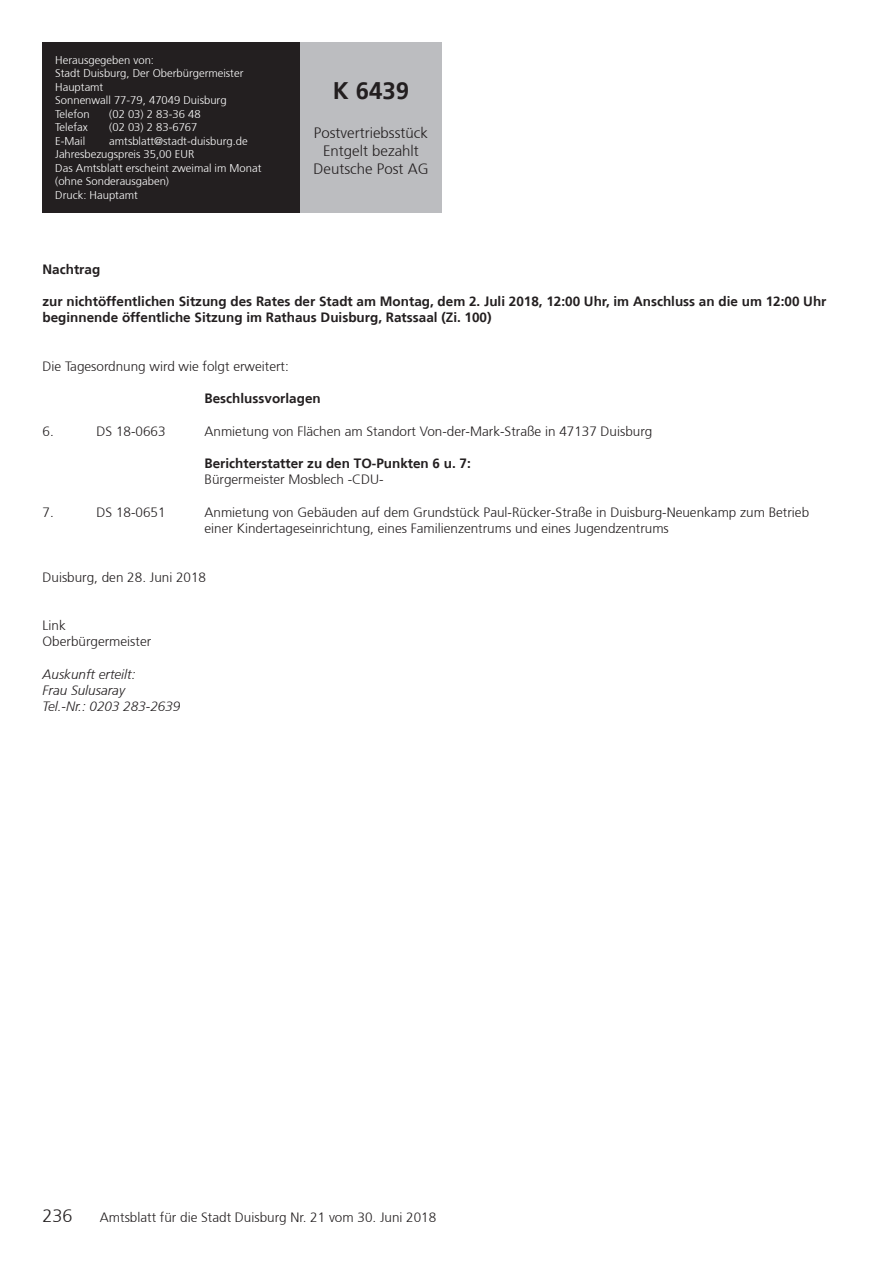
<style>
.page{position:relative;width:893px;height:1263px;background:#fff}
.page>*{position:absolute;margin:0;border:0;box-sizing:border-box;transform-origin:0 0}
.t1{font:700 24px "Frutiger 65";color:#231f20}
.t2{font:300 18px "Frutiger 45";color:#231f20}
.t3{font:300 15px "Frutiger 45";color:#231f20}
.Fließtext{font:300 13.5px/16.2px "Frutiger 45";color:#231f20}
.Fließtext-2{font:700 13.5px/16.2px "Frutiger 65";color:#231f20}
.Fließtext-3{font:italic 300 13.5px "Frutiger 46";color:#231f20}
.Fußzeile{font:300 13.5px "Frutiger 45";color:#231f20}
.t4{font:300 11.25px "Frutiger 45";color:#fff}
</style>
<div class="page">
<div style="left:43px;top:43px;width:399px;height:170px;background:#bcbdc0"></div>
<div style="left:43px;top:43px;width:257px;height:170px;background:#231f20"></div>
<p class="t4" style="left:55px;top:53px;width:100px">Herausgegeben von:</p>
<p class="t4" style="left:55px;top:67px;width:190px">Stadt Duisburg, Der Oberbürgermeister</p>
<p class="t4" style="left:55px;top:80px;width:50px">Hauptamt</p>
<p class="t4" style="left:55px;top:94px;width:173px">Sonnenwall 77-79, 47049 Duisburg</p>
<p class="t4" style="left:55px;top:107px;width:36px">Telefon</p>
<p class="t4" style="left:109px;top:107px;width:93px">(02 03) 2 83-36 48</p>
<p class="t4" style="left:55px;top:121px;width:34px">Telefax</p>
<p class="t4" style="left:109px;top:121px;width:90px">(02 03) 2 83-6767</p>
<p class="t4" style="left:55px;top:134px;width:31px">E-Mail</p>
<p class="t4" style="left:109px;top:134px;width:140px">amtsblatt@stadt-duisburg.de</p>
<p class="t4" style="left:55px;top:148px;width:141px">Jahresbezugspreis 35,00 EUR</p>
<p class="t4" style="left:55px;top:161px;width:208px">Das Amtsblatt erscheint zweimal im Monat</p>
<p class="t4" style="left:55px;top:175px;width:115px">(ohne Sonderausgaben)</p>
<p class="t4" style="left:55px;top:188px;width:84px">Druck: Hauptamt</p>
<p class="t1" style="left:333px;top:76px;width:78px">K 6439</p>
<p class="t3" style="left:314px;top:125px;width:116px">Postvertriebsstück</p>
<p class="t3" style="left:323px;top:143px;width:97px">Entgelt bezahlt</p>
<p class="t3" style="left:313px;top:161px;width:117px">Deutsche Post AG</p>
<p class="Fließtext-2" style="left:43px;top:261px;width:59px">Nachtrag</p>
<p class="Fließtext-2" style="left:43px;top:293px;width:785px">zur nichtöffentlichen Sitzung des Rates der Stadt am Montag, dem 2. Juli 2018, 12:00 Uhr, im Anschluss an die um 12:00 Uhr beginnende öffentliche Sitzung im Rathaus Duisburg, Ratssaal (Zi. 100)</p>
<p class="Fließtext" style="left:43px;top:358px;width:248px">Die Tagesordnung wird wie folgt erweitert:</p>
<p class="Fließtext-2" style="left:205px;top:391px;width:118px">Beschlussvorlagen</p>
<p class="Fließtext" style="left:43px;top:423px;width:13px">6.</p>
<p class="Fließtext" style="left:97px;top:423px;width:71px">DS 18-0663</p>
<p class="Fließtext" style="left:205px;top:423px;width:449px">Anmietung von Flächen am Standort Von-der-Mark-Straße in 47137 Duisburg</p>
<p class="Fließtext-2" style="left:205px;top:455px;width:268px">Berichterstatter zu den TO-Punkten 6 u. 7:</p>
<p class="Fließtext" style="left:205px;top:472px;width:181px">Bürgermeister Mosblech -CDU-</p>
<p class="Fließtext" style="left:43px;top:504px;width:13px">7.</p>
<p class="Fließtext" style="left:97px;top:504px;width:71px">DS 18-0651</p>
<p class="Fließtext" style="left:205px;top:504px;width:606px">Anmietung von Gebäuden auf dem Grundstück Paul-Rücker-Straße in Duisburg-Neuenkamp zum Betrieb einer Kindertageseinrichtung, eines Familienzentrums und eines Jugendzentrums</p>
<p class="Fließtext" style="left:43px;top:569px;width:165px">Duisburg, den 28. Juni 2018</p>
<p class="Fließtext" style="left:43px;top:618px;width:25px">Link</p>
<p class="Fließtext" style="left:43px;top:634px;width:110px">Oberbürgermeister</p>
<p class="Fließtext-3" style="left:43px;top:666px;width:95px">Auskunft erteilt:</p>
<p class="Fließtext-3" style="left:43px;top:683px;width:84px">Frau Sulusaray</p>
<p class="Fließtext-3" style="left:43px;top:699px;width:139px">Tel.-Nr.: 0203 283-2639</p>
<h2 class="t2" style="left:43px;top:1206px;width:32px">236</h2>
<p class="Fußzeile" style="left:100px;top:1210px;width:338px">Amtsblatt für die Stadt Duisburg Nr. 21 vom 30. Juni 2018</p>
</div>
